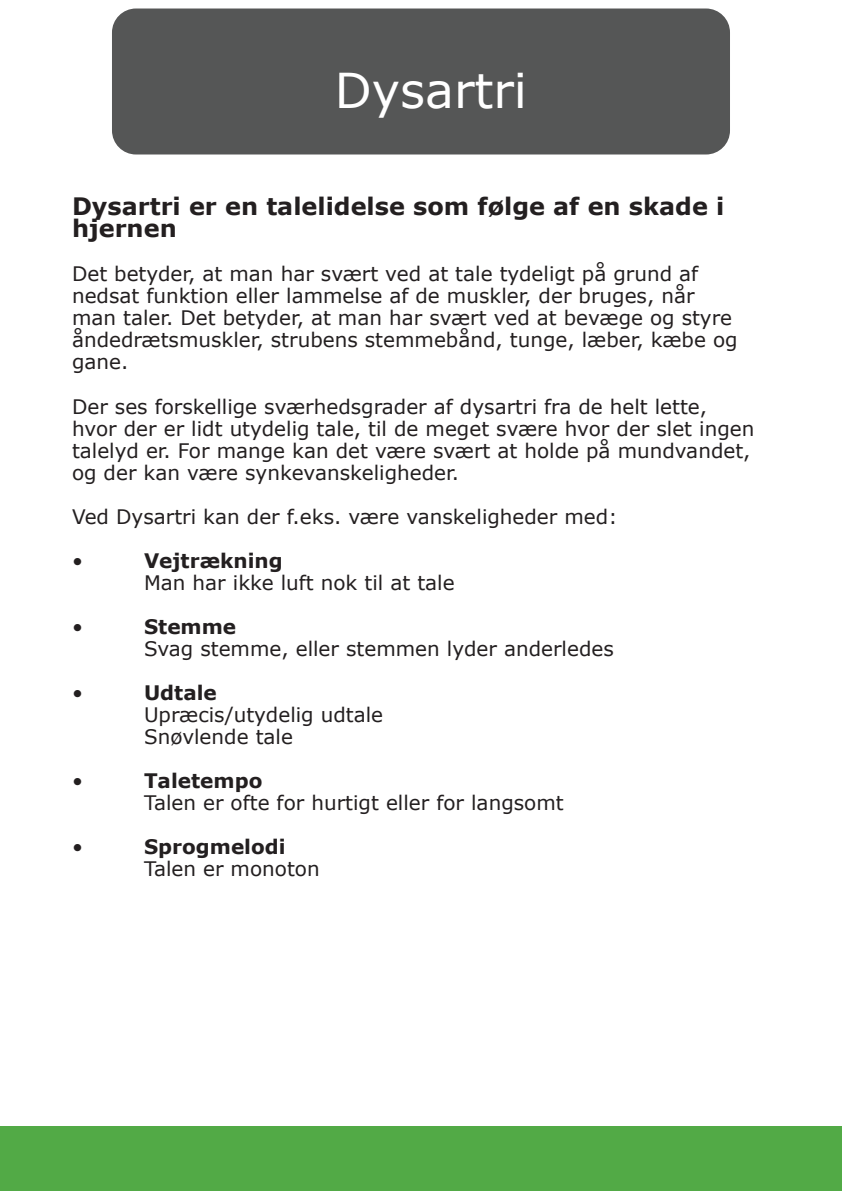
<style>
.page{position:relative;width:842px;height:1191px;background:#fff}
.page>*{position:absolute;margin:0;border:0;box-sizing:border-box;transform-origin:0 0}
.t1{font:48px "Verdana";color:#fff}
.t2{font:700 24px/22px "Verdana";color:#231f20}
.t3{font:20px/22px "Verdana";color:#231f20}
.t4{font:700 20px "Verdana";color:#231f20}
</style>
<div class="page">
<div style="left:112px;top:9px;width:618px;height:145px;background:#555656;border-radius:24px"></div>
<div style="left:0;top:1126px;width:28px;height:65px;background:#52aa46"></div>
<div style="left:28px;top:1126px;width:814px;height:65px;background:#52aa46"></div>
<p class="t1" style="left:335px;top:57px;width:194px">Dysartri</p>
<p class="t2" style="left:72px;top:195px;width:654px">Dysartri er en talelidelse som følge af en skade i hjernen</p>
<p class="t3" style="left:72px;top:263px;width:667px">Det betyder, at man har svært ved at tale tydeligt på grund af nedsat funktion eller lammelse af de muskler, der bruges, når man taler. Det betyder, at man har svært ved at bevæge og styre åndedrætsmuskler, strubens stemmebånd, tunge, læber, kæbe og gane.</p>
<p class="t3" style="left:72px;top:395px;width:684px">Der ses forskellige sværhedsgrader af dysartri fra de helt lette, hvor der er lidt utydelig tale, til de meget svære hvor der slet ingen talelyd er. For mange kan det være svært at holde på mundvandet, og der kan være synkevanskeligheder.</p>
<p class="t3" style="left:72px;top:505px;width:547px">Ved Dysartri kan der f.eks. være vanskeligheder med:</p>
<p class="t3" style="left:72px;top:549px;width:12px">•</p>
<p class="t4" style="left:144px;top:546px;width:140px">Vejtrækning</p>
<p class="t3" style="left:144px;top:571px;width:312px">Man har ikke luft nok til at tale</p>
<p class="t3" style="left:72px;top:615px;width:12px">•</p>
<p class="t4" style="left:144px;top:612px;width:94px">Stemme</p>
<p class="t3" style="left:144px;top:637px;width:471px">Svag stemme, eller stemmen lyder anderledes</p>
<p class="t3" style="left:72px;top:681px;width:12px">•</p>
<p class="t4" style="left:144px;top:678px;width:74px">Udtale</p>
<p class="t3" style="left:144px;top:703px;width:241px">Upræcis/utydelig udtale</p>
<p class="t3" style="left:144px;top:725px;width:150px">Snøvlende tale</p>
<p class="t3" style="left:72px;top:769px;width:12px">•</p>
<p class="t4" style="left:144px;top:766px;width:120px">Taletempo</p>
<p class="t3" style="left:144px;top:791px;width:421px">Talen er ofte for hurtigt eller for langsomt</p>
<p class="t3" style="left:72px;top:835px;width:12px">•</p>
<p class="t4" style="left:144px;top:832px;width:143px">Sprogmelodi</p>
<p class="t3" style="left:144px;top:857px;width:177px">Talen er monoton</p>
</div>
